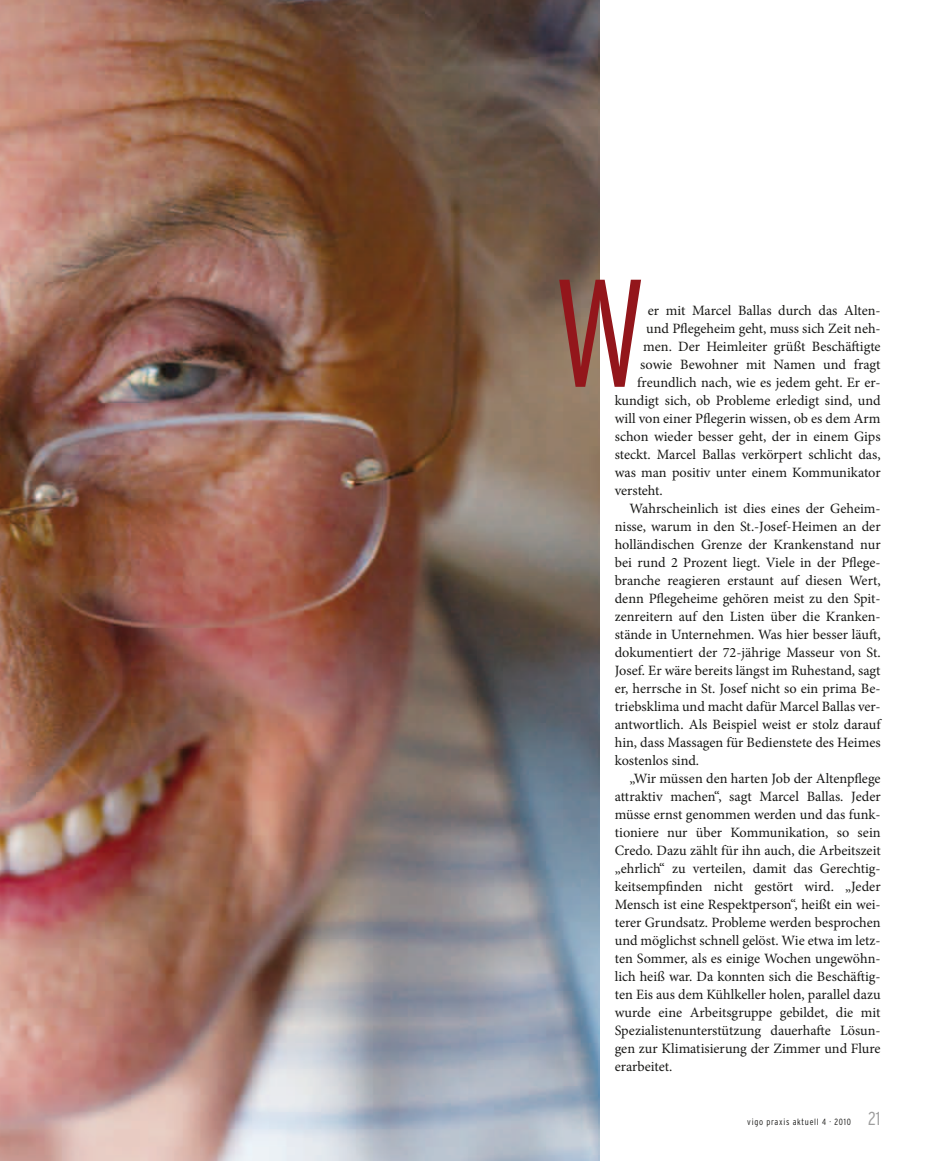
<style>
.page{position:relative;width:936px;height:1161px;background:#fff}
.page>*{position:absolute;margin:0;border:0;box-sizing:border-box;transform-origin:0 0}
.t1{font:300 condensed 153px "Interstate";color:#93161b}
.t2{font:14.25px "Minion Pro";color:#181816}
.t3{font:300 condensed 9px "Interstate";letter-spacing:.08em;color:#181816}
.s1{font-size:18.75px;color:#9d9d9d}
</style>
<div class="page">
<img style="left:0;top:0;width:600px;height:1161px">
<h1 class="t1" style="left:554px;top:240px;width:94px">W</h1>
<p class="t2" style="left:647px;top:301px;width:234px">er mit Marcel Ballas durch das Alten-</p>
<p class="t2" style="left:646px;top:319px;width:236px">und Pflegeheim geht, muss sich Zeit neh-</p>
<p class="t2" style="left:643px;top:337px;width:239px">men. Der Heimleiter grüßt Beschäftigte</p>
<p class="t2" style="left:640px;top:355px;width:242px">sowie Bewohner mit Namen und fragt</p>
<p class="t2" style="left:637px;top:373px;width:245px">freundlich nach, wie es jedem geht. Er er-</p>
<p class="t2" style="left:614px;top:391px;width:267px">kundigt sich, ob Probleme erledigt sind, und</p>
<p class="t2" style="left:614px;top:409px;width:267px">will von einer Pflegerin wissen, ob es dem Arm</p>
<p class="t2" style="left:614px;top:427px;width:267px">schon wieder besser geht, der in einem Gips</p>
<p class="t2" style="left:614px;top:445px;width:267px">steckt. Marcel Ballas verkörpert schlicht das,</p>
<p class="t2" style="left:614px;top:463px;width:267px">was man positiv unter einem Kommunikator</p>
<p class="t2" style="left:614px;top:481px;width:50px">versteht.</p>
<p class="t2" style="left:629px;top:499px;width:252px">Wahrscheinlich ist dies eines der Geheim-</p>
<p class="t2" style="left:614px;top:517px;width:267px">nisse, warum in den St.-Josef-Heimen an der</p>
<p class="t2" style="left:614px;top:535px;width:267px">holländischen Grenze der Krankenstand nur</p>
<p class="t2" style="left:614px;top:553px;width:267px">bei rund 2 Prozent liegt. Viele in der Pflege-</p>
<p class="t2" style="left:614px;top:571px;width:267px">branche reagieren erstaunt auf diesen Wert,</p>
<p class="t2" style="left:614px;top:589px;width:267px">denn Pflegeheime gehören meist zu den Spit-</p>
<p class="t2" style="left:614px;top:607px;width:267px">zenreitern auf den Listen über die Kranken-</p>
<p class="t2" style="left:614px;top:625px;width:267px">stände in Unternehmen. Was hier besser läuft,</p>
<p class="t2" style="left:614px;top:643px;width:267px">dokumentiert der 72-jährige Masseur von St.</p>
<p class="t2" style="left:614px;top:661px;width:267px">Josef. Er wäre bereits längst im Ruhestand, sagt</p>
<p class="t2" style="left:614px;top:679px;width:267px">er, herrsche in St. Josef nicht so ein prima Be-</p>
<p class="t2" style="left:614px;top:697px;width:267px">triebsklima und macht dafür Marcel Ballas ver-</p>
<p class="t2" style="left:614px;top:715px;width:267px">antwortlich. Als Beispiel weist er stolz darauf</p>
<p class="t2" style="left:614px;top:733px;width:267px">hin, dass Massagen für Bedienstete des Heimes</p>
<p class="t2" style="left:614px;top:751px;width:86px">kostenlos sind.</p>
<p class="t2" style="left:629px;top:769px;width:252px">„Wir müssen den harten Job der Altenpflege</p>
<p class="t2" style="left:614px;top:787px;width:267px">attraktiv machen“, sagt Marcel Ballas. Jeder</p>
<p class="t2" style="left:614px;top:805px;width:267px">müsse ernst genommen werden und das funk-</p>
<p class="t2" style="left:614px;top:823px;width:267px">tioniere nur über Kommunikation, so sein</p>
<p class="t2" style="left:614px;top:841px;width:267px">Credo. Dazu zählt für ihn auch, die Arbeitszeit</p>
<p class="t2" style="left:614px;top:859px;width:267px">„ehrlich“ zu verteilen, damit das Gerechtig-</p>
<p class="t2" style="left:614px;top:877px;width:267px">keitsempfinden nicht gestört wird. „Jeder</p>
<p class="t2" style="left:614px;top:895px;width:267px">Mensch ist eine Respektperson“, heißt ein wei-</p>
<p class="t2" style="left:614px;top:913px;width:267px">terer Grundsatz. Probleme werden besprochen</p>
<p class="t2" style="left:614px;top:931px;width:267px">und möglichst schnell gelöst. Wie etwa im letz-</p>
<p class="t2" style="left:614px;top:949px;width:267px">ten Sommer, als es einige Wochen ungewöhn-</p>
<p class="t2" style="left:614px;top:967px;width:267px">lich heiß war. Da konnten sich die Beschäftig-</p>
<p class="t2" style="left:614px;top:985px;width:267px">ten Eis aus dem Kühlkeller holen, parallel dazu</p>
<p class="t2" style="left:614px;top:1003px;width:267px">wurde eine Arbeitsgruppe gebildet, die mit</p>
<p class="t2" style="left:614px;top:1021px;width:267px">Spezialistenunterstützung dauerhafte Lösun-</p>
<p class="t2" style="left:614px;top:1039px;width:267px">gen zur Klimatisierung der Zimmer und Flure</p>
<p class="t2" style="left:614px;top:1057px;width:59px">erarbeitet.</p>
<p class="t3" style="left:747px;top:1116px;width:135px">vigo praxis aktuell 4 · 2010 <span class="s1">21</span></p>
</div>
